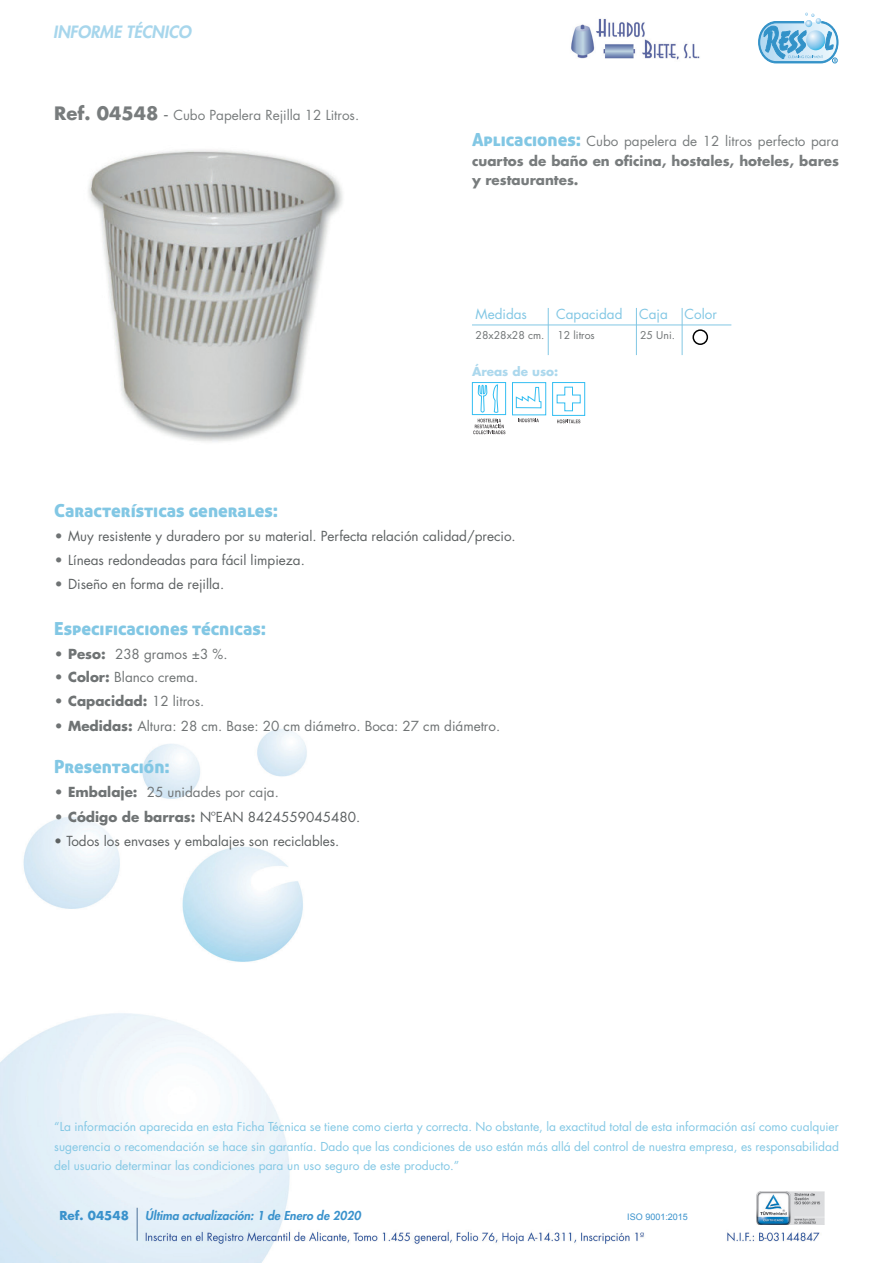
<style>
.page{position:relative;width:893px;height:1263px;background:#fff}
.page>*{position:absolute;margin:0;border:0;box-sizing:border-box;transform-origin:0 0}
.t1{font:18px "Aller Display";color:#82c7e4}
.t2{font:italic 800 16.5px "Futura Std";color:#a7d6ec}
.t3{font:13.5px "Futura Std";color:#5d6162}
.t4{font:13.5px "Futura Std";color:#6f7374}
.t5{font:700 13.5px/19.5px "Futura Std";color:#787c7d;text-align:justify}
.t6{font:13.5px "Futura Std";color:#787c7d}
.t7{font:13.5px "Futura Std";color:#82c7e4}
.t8{font:700 13.5px "Futura Std";color:#6f7374}
.t9{font:12px/19.5px "Futura Std";color:#82c7e4;text-align:justify}
.t10{font:italic 800 12px "Futura Std";color:#3a92cc}
.t11{font:700 12px "Futura Std";color:#acd8ed}
.t12{font:700 12px "Futura Std";color:#3a92cc}
.t13{font:10.5px "Futura Std";color:#6f7374}
.t14{font:9px "Arial";color:#3a92cc}
.s1{font-weight:700;font-size:18px}
.s2{font-size:18px}
.s3{font-family:"Aller Display";font-weight:400;font-size:18px;color:#82c7e4}
.s4{font-weight:400}
.s5{font-weight:700;color:#6f7374}
.s6{font-weight:700}
</style>
<div class="page">
<img style="left:0;top:729px;width:825px;height:534px">
<img style="left:757px;top:1191px;width:68px;height:33px">
<hr style="left:137px;top:1208px;width:1px;height:32px;background:#4b6f97">
<svg style="left:758px;top:12px;width:81px;height:52px"></svg>
<img style="left:571px;top:18px;width:129px;height:42px">
<hr style="left:548px;top:308px;width:1px;height:47px;background:#82c7e4">
<hr style="left:472px;top:325px;width:259px;height:1px;background:#82c7e4">
<hr style="left:636px;top:308px;width:1px;height:47px;background:#82c7e4">
<hr style="left:682px;top:308px;width:1px;height:47px;background:#82c7e4">
<div style="left:692px;top:329px;width:16px;height:16px;border:2px solid #000;border-radius:50%"></div>
<svg style="left:473px;top:419px;width:32px;height:15px"></svg>
<svg style="left:477px;top:384px;width:22px;height:29px"></svg>
<svg style="left:512px;top:382px;width:34px;height:40px"></svg>
<img style="left:88px;top:150px;width:255px;height:292px">
<svg style="left:557px;top:419px;width:23px;height:4px"></svg>
<svg style="left:552px;top:382px;width:33px;height:34px"></svg>
<svg style="left:556px;top:386px;width:25px;height:25px"></svg>
<h2 class="t2" style="left:53px;top:22px;width:140px">INFORME TÉCNICO</h2>
<p class="t6" style="left:54px;top:106px;width:306px"><span class="s1">Ref. 04548</span> <span class="s2">-</span> Cubo Papelera Rejilla 12 Litros.</p>
<p class="t5" style="left:472px;top:131px;width:368px"><span class="s3">Aplicaciones:</span> <span class="s4">Cubo papelera de 12 litros perfecto para </span>cuartos de baño en oficina, hostales, hoteles, bares y restaurantes.</p>
<p class="t7" style="left:476px;top:305px;width:53px">Medidas</p>
<p class="t7" style="left:556px;top:305px;width:162px">Capacidad Caja Color</p>
<p class="t13" style="left:476px;top:328px;width:121px">28x28x28 cm. 12 litros</p>
<p class="t13" style="left:640px;top:328px;width:36px">25 Uni.</p>
<p class="t11" style="left:472px;top:364px;width:88px">Áreas de uso:</p>
<h1 class="t1" style="left:54px;top:499px;width:225px">Características generales:</h1>
<p class="t3" style="left:54px;top:527px;width:463px"><span class="s5">•</span> Muy resistente y duradero por su material. Perfecta relación calidad/precio.</p>
<p class="t3" style="left:54px;top:551px;width:252px"><span class="s5">•</span> Líneas redondeadas para fácil limpieza.</p>
<p class="t3" style="left:54px;top:575px;width:172px"><span class="s5">•</span> Diseño en forma de rejilla.</p>
<h1 class="t1" style="left:54px;top:617px;width:213px">Especificaciones técnicas:</h1>
<p class="t4" style="left:54px;top:645px;width:175px"><span class="s6">• Peso:</span> 238 gramos ±3 %.</p>
<p class="t4" style="left:54px;top:669px;width:146px"><span class="s6">• Color:</span> Blanco crema.</p>
<p class="t8" style="left:54px;top:692px;width:152px">• Capacidad: <span class="s4">12 litros.</span></p>
<p class="t4" style="left:54px;top:718px;width:447px"><span class="s6">• Medidas:</span> Altura: 28 cm. Base: 20 cm diámetro. Boca: 27 cm diámetro.</p>
<h1 class="t1" style="left:54px;top:755px;width:117px">Presentación:</h1>
<p class="t4" style="left:54px;top:783px;width:226px"><span class="s6">• Embalaje:</span> 25 unidades por caja.</p>
<p class="t3" style="left:54px;top:809px;width:307px"><span class="s5">• Código de barras:</span> NºEAN 8424559045480.</p>
<p class="t3" style="left:54px;top:832px;width:287px">• Todos los envases y embalajes son reciclables.</p>
<p class="t9" style="left:54px;top:1117px;width:786px">“La información aparecida en esta Ficha Técnica se tiene como cierta y correcta. No obstante, la exactitud total de esta información así como cualquier sugerencia o recomendación se hace sin garantía. Dado que las condiciones de uso están más allá del control de nuestra empresa, es responsabilidad del usuario determinar las condiciones para un uso seguro de este producto.”</p>
<p class="t12" style="left:59px;top:1207px;width:71px">Ref. 04548</p>
<p class="t10" style="left:145px;top:1208px;width:217px">Última actualización: 1 de Enero de 2020</p>
<p class="t14" style="left:627px;top:1211px;width:62px">ISO 9001:2015</p>
</div>
